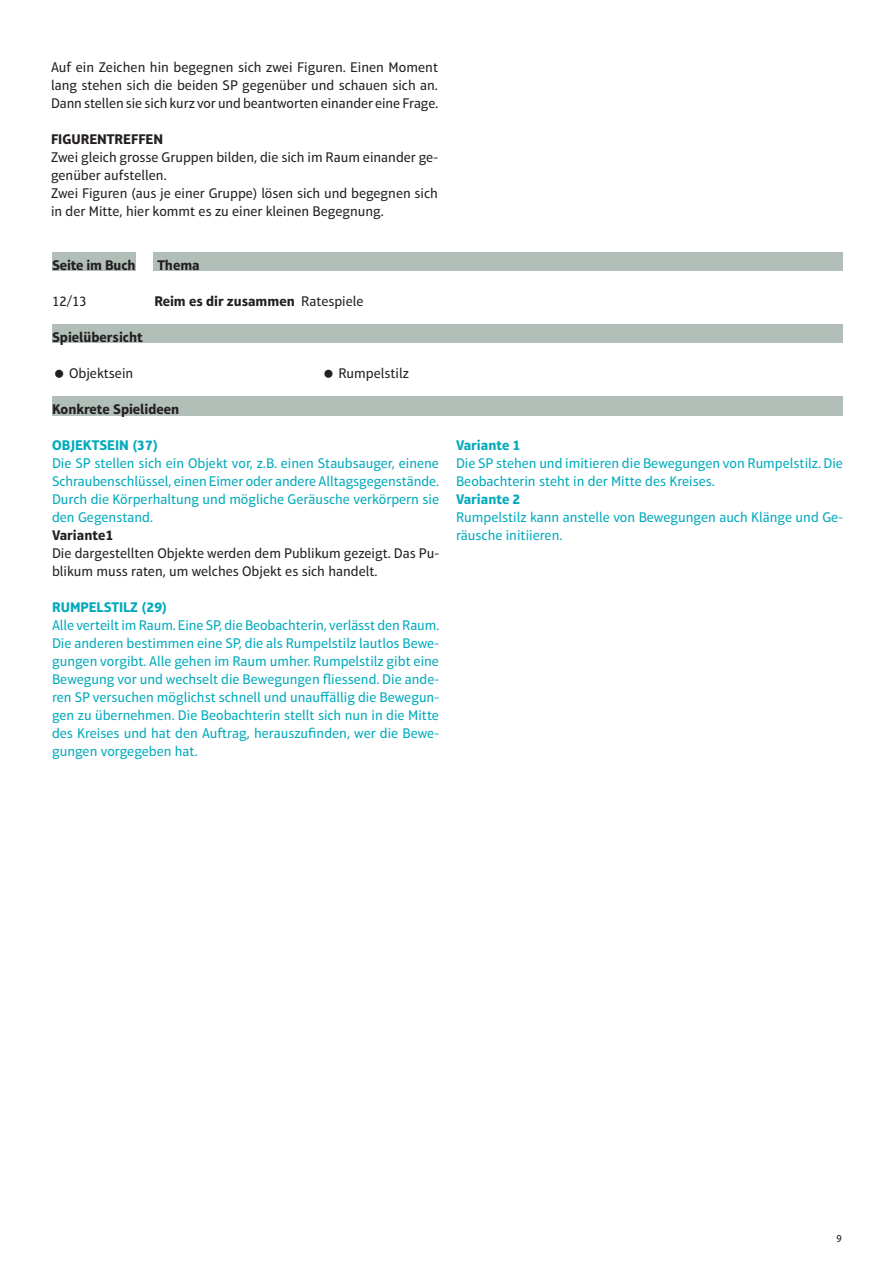
<style>
.page{position:relative;width:893px;height:1263px;background:#fff}
.page>*{position:absolute;margin:0;border:0;box-sizing:border-box;transform-origin:0 0}
.t1{font:14.25px/18px "Aptifer Sans LT Pro";color:#00aabc;text-align:justify}
.t2{font:14.25px/18px "Aptifer Sans LT Pro";color:#231f20}
.t3{font:700 14.25px "Aptifer Sans LT Pro";color:#231f20}
.t4{font:700 14.25px "Aptifer Sans LT Pro";color:#00aabc}
.t5{font:10.5px "Aptifer Sans LT Pro";color:#231f20}
.s1{font-weight:400}
</style>
<div class="page">
<div style="left:52px;top:396px;width:791px;height:19px;background:#b1bfb8"></div>
<div style="left:52px;top:324px;width:791px;height:18px;background:#b1bfb8"></div>
<div style="left:153px;top:252px;width:690px;height:18px;background:#b1bfb8"></div>
<div style="left:52px;top:252px;width:84px;height:18px;background:#b1bfb8"></div>
<p class="t2" style="left:51px;top:58px;width:389px;text-align:justify">Auf ein Zeichen hin begegnen sich zwei Figuren. Einen Moment lang stehen sich die beiden SP gegenüber und schauen sich an.<br>Dann stellen sie sich kurz vor und beantworten einander eine Frage.</p>
<p class="t3" style="left:51px;top:131px;width:114px">FIGURENTREFFEN</p>
<p class="t2" style="left:51px;top:148px;width:388px">Zwei gleich grosse Gruppen bilden, die sich im Raum einander ge&shy;genüber aufstellen.<br>Zwei Figuren (aus je einer Gruppe) lösen sich und begegnen sich in der Mitte, hier kommt es zu einer kleinen Begegnung.</p>
<p class="t3" style="left:52px;top:257px;width:85px">Seite im Buch</p>
<p class="t3" style="left:157px;top:257px;width:44px">Thema</p>
<p class="t2" style="left:52px;top:292px;width:36px">12/13</p>
<p class="t3" style="left:154px;top:293px;width:211px">Reim es dir zusammen <span class="s1">Ratespiele</span></p>
<p class="t3" style="left:52px;top:329px;width:92px">Spielübersicht</p>
<p class="t2" style="left:69px;top:364px;width:66px">Objektsein</p>
<p class="t2" style="left:338px;top:364px;width:72px">Rumpelstilz</p>
<p class="t3" style="left:52px;top:401px;width:129px">Konkrete Spielideen</p>
<p class="t4" style="left:52px;top:437px;width:108px">OBJEKTSEIN (37)</p>
<p class="t1" style="left:52px;top:454px;width:389px">Die SP stellen sich ein Objekt vor, z.B. einen Staubsauger, einene Schraubenschlüssel, einen Eimer oder andere Alltagsgegenstände.<br>Durch die Körperhaltung und mögliche Geräusche verkörpern sie den Gegenstand.</p>
<p class="t3" style="left:52px;top:527px;width:63px">Variante1</p>
<p class="t2" style="left:52px;top:544px;width:388px">Die dargestellten Objekte werden dem Publikum gezeigt. Das Pu&shy;blikum muss raten, um welches Objekt es sich handelt.</p>
<p class="t4" style="left:52px;top:599px;width:117px">RUMPELSTILZ (29)</p>
<p class="t1" style="left:52px;top:616px;width:389px">Alle verteilt im Raum. Eine SP, die Beobachterin, verlässt den Raum.<br>Die anderen bestimmen eine SP, die als Rumpelstilz lautlos Bewe&shy;gungen vorgibt. Alle gehen im Raum umher. Rumpelstilz gibt eine Bewegung vor und wechselt die Bewegungen fliessend. Die ande&shy;ren SP versuchen möglichst schnell und unauffällig die Bewegun&shy;gen zu übernehmen. Die Beobachterin stellt sich nun in die Mitte des Kreises und hat den Auftrag, herauszufinden, wer die Bewe&shy;gungen vorgegeben hat.</p>
<p class="t4" style="left:456px;top:437px;width:66px">Variante 1</p>
<p class="t1" style="left:456px;top:454px;width:388px">Die SP stehen und imitieren die Bewegungen von Rumpelstilz. Die<br>Beobachterin steht in der Mitte des Kreises.</p>
<p class="t4" style="left:456px;top:491px;width:66px">Variante 2</p>
<p class="t1" style="left:456px;top:508px;width:388px">Rumpelstilz kann anstelle von Bewegungen auch Klänge und Ge&shy;räusche initiieren.</p>
<p class="t5" style="left:836px;top:1232px;width:7px">9</p>
</div>
